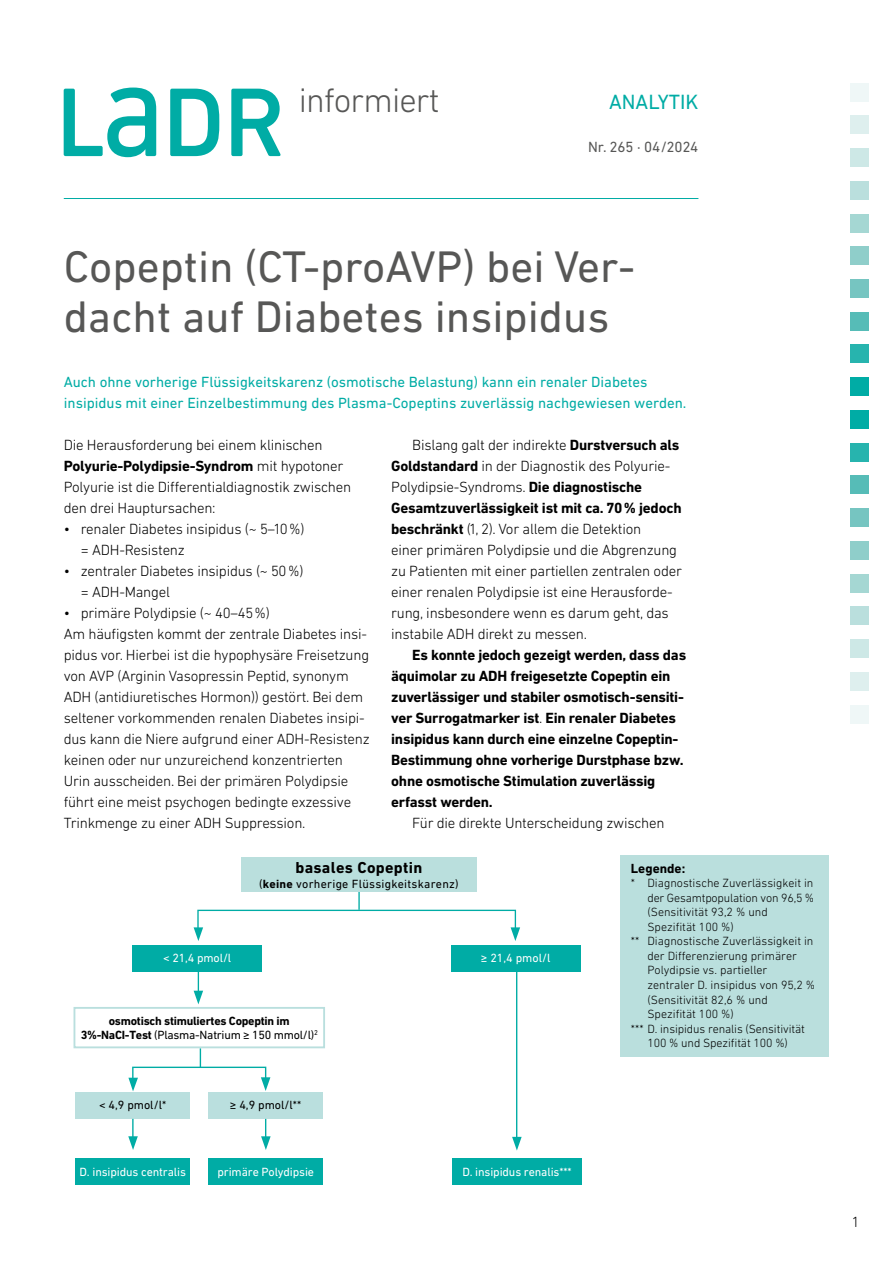
<style>
.page{position:relative;width:893px;height:1263px;background:#fff}
.page>*{position:absolute;margin:0;border:0;box-sizing:border-box;transform-origin:0 0}
.t1{font:45px/49.5px "DIN Next LT Pro";color:#575756}
.t2{font:300 34.65px "DIN Next LT Pro";letter-spacing:-.025em;color:#575756}
.t3{font:21px "DIN Next LT Pro";color:#00aca5}
.t4{font:700 16.2px "DIN Next LT Pro";letter-spacing:.02em;color:#000}
.t5{font:300 15px/21px "DIN Next LT Pro";letter-spacing:-.015em;color:#000}
.t6{font:700 15px/21px "DIN Next LT Pro";letter-spacing:-.015em;color:#000}
.t7{font:15px/21px "DIN Next LT Pro";color:#00aca5}
.t8{font:15px "DIN Next LT Pro";color:#575756}
.t9{font:700 13.5px "DIN Next LT Pro";color:#000}
.t10{font:300 12.15px "DIN Next LT Pro";color:#000}
.t11{font:12.15px "DIN Next LT Pro";letter-spacing:-.01em;color:#fff}
.t12{font:700 12.15px/14.5px "DIN Next LT Pro";letter-spacing:-.02em;color:#000;text-align:center}
.t13{font:12.15px "DIN Next LT Pro";letter-spacing:.02em;color:#000}
.s1{font-weight:700}
.s2{font-weight:300}
.s3{font-weight:400}
</style>
<div class="page">
<div style="left:850px;top:377px;width:19px;height:19px;background:#00aca5"></div>
<div style="left:850px;top:410px;width:19px;height:19px;background:#00aca5"></div>
<div style="left:850px;top:443px;width:19px;height:18px;background:#27b4ae"></div>
<div style="left:850px;top:345px;width:19px;height:18px;background:#27b4ae"></div>
<div style="left:850px;top:476px;width:19px;height:18px;background:#56bcb7"></div>
<div style="left:850px;top:312px;width:19px;height:18px;background:#56bcb7"></div>
<div style="left:850px;top:508px;width:19px;height:19px;background:#76c5c1"></div>
<div style="left:850px;top:279px;width:19px;height:19px;background:#76c5c1"></div>
<div style="left:850px;top:541px;width:19px;height:18px;background:#8fceca"></div>
<div style="left:850px;top:247px;width:19px;height:18px;background:#8fceca"></div>
<div style="left:850px;top:574px;width:19px;height:18px;background:#a5d7d3"></div>
<div style="left:850px;top:214px;width:19px;height:18px;background:#a5d7d3"></div>
<div style="left:850px;top:607px;width:19px;height:18px;background:#badfdd"></div>
<div style="left:850px;top:181px;width:19px;height:18px;background:#badfdd"></div>
<div style="left:850px;top:639px;width:19px;height:19px;background:#cde8e6"></div>
<div style="left:850px;top:148px;width:19px;height:19px;background:#cde8e6"></div>
<div style="left:850px;top:672px;width:19px;height:18px;background:#deefee"></div>
<div style="left:850px;top:116px;width:19px;height:18px;background:#deefee"></div>
<div style="left:850px;top:705px;width:19px;height:18px;background:#eff7f7"></div>
<div style="left:850px;top:83px;width:19px;height:18px;background:#eff7f7"></div>
<hr style="left:64px;top:198px;width:634px;height:1px;background:#00aca5">
<svg style="left:64px;top:88px;width:217px;height:69px"></svg>
<div style="left:620px;top:855px;width:208px;height:201px;background:#badfdd"></div>
<div style="left:74px;top:1007px;width:251px;height:41px;border:2px solid #badfde"></div>
<div style="left:76px;top:1158px;width:114px;height:27px;background:#00aca5"></div>
<div style="left:76px;top:1092px;width:114px;height:27px;background:#badfde"></div>
<svg style="left:194px;top:971px;width:9px;height:33px"></svg>
<div style="left:132px;top:945px;width:130px;height:26px;background:#00aca5"></div>
<hr style="left:132px;top:1119px;width:2px;height:26px;background:#00aca5">
<svg style="left:128px;top:1136px;width:10px;height:14px"></svg>
<div style="left:209px;top:1158px;width:114px;height:27px;background:#00aca5"></div>
<div style="left:209px;top:1092px;width:114px;height:27px;background:#badfde"></div>
<svg style="left:261px;top:1119px;width:10px;height:31px"></svg>
<svg style="left:194px;top:927px;width:9px;height:14px"></svg>
<div style="left:197px;top:910px;width:319px;height:27px;border:1px solid #00aca5"></div>
<svg style="left:511px;top:927px;width:9px;height:14px"></svg>
<div style="left:452px;top:1158px;width:130px;height:27px;background:#00aca5"></div>
<hr style="left:516px;top:959px;width:1px;height:187px;background:#00aca5">
<svg style="left:512px;top:1137px;width:10px;height:13px"></svg>
<div style="left:451px;top:945px;width:129px;height:26px;background:#00aca5"></div>
<hr style="left:358px;top:877px;width:2px;height:33px;background:#00aca5">
<svg style="left:128px;top:1048px;width:142px;height:43px"></svg>
<div style="left:241px;top:858px;width:236px;height:34px;background:#badfdd"></div>
<h2 class="t2" style="left:299px;top:80px;width:142px">informiert</h2>
<h3 class="t3" style="left:609px;top:90px;width:91px">ANALYTIK</h3>
<p class="t8" style="left:588px;top:139px;width:112px">Nr. 265 · 04/2024</p>
<h1 class="t1" style="left:64px;top:242px;width:573px">Copeptin (CT-proAVP) bei Ver&shy;dacht auf Diabetes insipidus</h1>
<p class="t7" style="left:64px;top:371px;width:624px">Auch ohne vorherige Flüssigkeitskarenz (osmotische Belastung) kann ein renaler Diabetes insipidus mit einer Einzelbestimmung des Plasma-Copeptins zuverlässig nachgewiesen werden.</p>
<p class="t5" style="left:64px;top:434px;width:289px">Die Herausforderung bei einem klinischen <span class="s1">Polyurie-Polydipsie-Syndrom</span> mit hypotoner Polyurie ist die Differentialdiagnostik zwischen den drei Hauptursachen:</p>
<p class="t5" style="left:81px;top:518px;width:225px;text-indent:-17px">• renaler Diabetes insipidus (~ 5–10%) = ADH-Resistenz</p>
<p class="t5" style="left:81px;top:560px;width:224px;text-indent:-17px">• zentraler Diabetes insipidus (~ 50%) = ADH-Mangel</p>
<p class="t5" style="left:64px;top:602px;width:307px">• primäre Polydipsie (~ 40–45%)<br>Am häufigsten kommt der zentrale Diabetes insi&shy;pidus vor. Hierbei ist die hypophysäre Freisetzung von AVP (Arginin Vasopressin Peptid, synonym ADH (antidiuretisches Hormon)) gestört. Bei dem seltener vorkommenden renalen Diabetes insipi&shy;dus kann die Niere aufgrund einer ADH-Resistenz keinen oder nur unzureichend konzentrierten Urin ausscheiden. Bei der primären Polydipsie führt eine meist psychogen bedingte exzessive Trinkmenge zu einer ADH Suppression.</p>
<p class="t5" style="left:391px;top:434px;width:292px;text-indent:21px">Bislang galt der indirekte <span class="s1">Durstversuch als Goldstandard</span> in der Diagnostik des Polyurie-Polydipsie-Syndroms. <span class="s1">Die diagnostische Gesamtzuverlässigkeit ist mit ca. 70% jedoch beschränkt</span> (1, 2). Vor allem die Detektion<br>einer primären Polydipsie und die Abgrenzung zu Patienten mit einer partiellen zentralen oder einer renalen Polydipsie ist eine Herausforde&shy;rung, insbesondere wenn es darum geht, das instabile ADH direkt zu messen.</p>
<p class="t6" style="left:391px;top:644px;width:297px;text-indent:21px">Es konnte jedoch gezeigt werden, dass das äquimolar zu ADH freigesetzte Copeptin ein zuverlässiger und stabiler osmotisch-sensiti&shy;ver Surrogatmarker ist<span class="s2">.</span> Ein renaler Diabetes insipidus kann durch eine einzelne Copeptin-Bestimmung ohne vorherige Durstphase bzw. ohne osmotische Stimulation zuverlässig erfasst werden.</p>
<p class="t5" style="left:412px;top:812px;width:254px">Für die direkte Unterscheidung zwischen</p>
<p class="t4" style="left:295px;top:858px;width:128px">basales Copeptin</p>
<p class="t13" style="left:259px;top:876px;width:201px">(<span class="s1">keine</span> vorherige Flüssigkeitskarenz)</p>
<p class="t11" style="left:163px;top:951px;width:70px">&lt; 21,4 pmol/l</p>
<p class="t12" style="left:81px;top:1013px;width:239px">osmotisch stimuliertes Copeptin im<br>3%-NaCI-Test <span class="s3">(Plasma-Natrium ≥ 150 mmol/l)</span><sup>2</sup></p>
<p class="t13" style="left:99px;top:1098px;width:69px">&lt; 4,9 pmol/l*</p>
<p class="t13" style="left:230px;top:1098px;width:73px">≥ 4,9 pmol/l**</p>
<p class="t11" style="left:481px;top:951px;width:71px">≥ 21,4 pmol/l</p>
<p class="t11" style="left:80px;top:1165px;width:108px">D. insipidus centralis</p>
<p class="t11" style="left:217px;top:1165px;width:98px">primäre Polydipsie</p>
<p class="t11" style="left:462px;top:1165px;width:111px">D. insipidus renalis***</p>
<p class="t9" style="left:631px;top:860px;width:56px">Legende:</p>
<p class="t10" style="left:631px;top:876px;width:184px">* Diagnostische Zuverlässigkeit in</p>
<p class="t10" style="left:647px;top:891px;width:168px">der Gesamtpopulation von 96,5 %</p>
<p class="t10" style="left:647px;top:905px;width:122px">(Sensitivität 93,2 % und</p>
<p class="t10" style="left:647px;top:920px;width:88px">Spezifität 100 %)</p>
<p class="t10" style="left:631px;top:934px;width:184px">** Diagnostische Zuverlässigkeit in</p>
<p class="t10" style="left:647px;top:949px;width:151px">der Di-erenzierung primärer</p>
<p class="t10" style="left:647px;top:963px;width:121px">Polydipsie vs. partieller</p>
<p class="t10" style="left:647px;top:978px;width:169px">zentraler D. insipidus von 95,2 %</p>
<p class="t10" style="left:647px;top:992px;width:122px">(Sensitivität 82,6 % und</p>
<p class="t10" style="left:647px;top:1007px;width:88px">Spezifität 100 %)</p>
<p class="t10" style="left:631px;top:1021px;width:176px">*** D. insipidus renalis (Sensitivität</p>
<p class="t10" style="left:647px;top:1036px;width:142px">100 % und Spezifität 100 %)</p>
<p class="t5" style="left:853px;top:1211px;width:7px">1</p>
</div>
